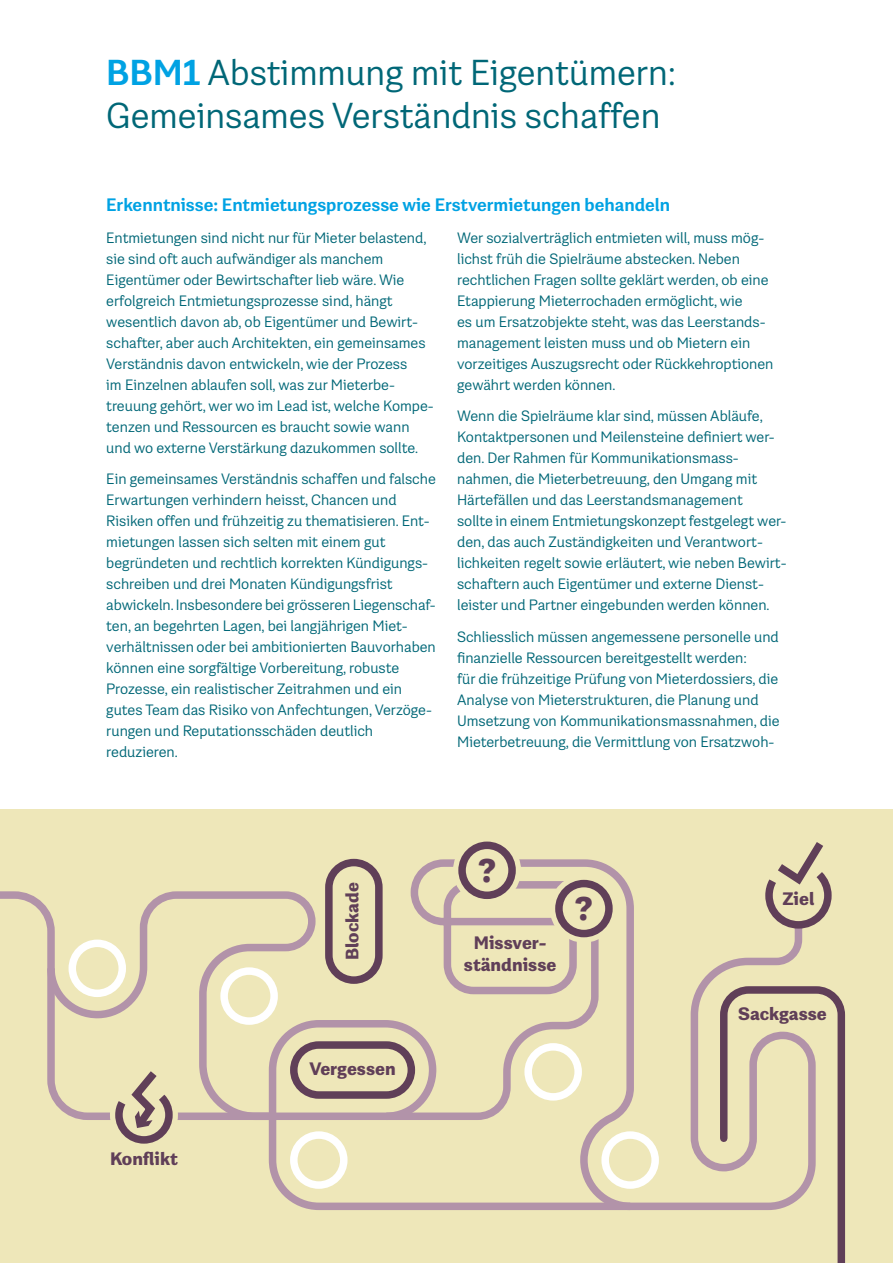
<style>
.page{position:relative;width:893px;height:1263px;background:#fff}
.page>*{position:absolute;margin:0;border:0;box-sizing:border-box;transform-origin:0 0}
.t1{font:36px/43.2px "Grotesco";color:#006777}
.t2{font:900 33px "Grotesco";color:#603f58}
.t3{font:700 18px "Grotesco";color:#00a2e3}
.t4{font:900 18px/22.5px "Grotesco";color:#603f58;text-align:center}
.t5{font:15px/21px "Grotesco";color:#006777}
.s1{font-weight:700;color:#00a2e3}
</style>
<div class="page">
<div style="left:0;top:810px;width:893px;height:453px;background:#eee7b9"></div>
<svg style="left:819px;top:986px;width:27px;height:277px"></svg>
<svg style="left:638px;top:932px;width:181px;height:278px"></svg>
<svg style="left:0;top:858px;width:638px;height:353px"></svg>
<div style="left:453px;top:836px;width:68px;height:68px;border:18px solid #eee7b9;border-radius:50%"></div>
<div style="left:462px;top:845px;width:50px;height:50px;background:#eee7b9;border-radius:50%"></div>
<div style="left:458px;top:841px;width:58px;height:58px;border:8px solid #603f58;border-radius:50%"></div>
<div style="left:550px;top:874px;width:68px;height:68px;border:18px solid #eee7b9;border-radius:50%"></div>
<div style="left:559px;top:883px;width:50px;height:50px;background:#eee7b9;border-radius:50%"></div>
<div style="left:555px;top:880px;width:58px;height:57px;border:8px solid #603f58;border-radius:50%"></div>
<svg style="left:765px;top:842px;width:67px;height:90px"></svg>
<svg style="left:111px;top:1124px;width:65px;height:23px"></svg>
<svg style="left:44px;top:887px;width:275px;height:237px"></svg>
<h1 class="t1" style="left:106px;top:51px;width:571px"><span class="s1">BBM1</span> Abstimmung mit Eigentümern:<br>Gemeinsames Verständnis schaffen</h1>
<p class="t3" style="left:106px;top:194px;width:565px">Erkenntnisse: Entmietungsprozesse wie Erstvermietungen behandeln</p>
<p class="t5" style="left:106px;top:227px;width:329px">Entmietungen sind nicht nur für Mieter belastend, sie sind oft auch aufwändiger als manchem Eigentümer oder Bewirtschafter lieb wäre. Wie erfolgreich Entmietungsprozesse sind, hängt wesentlich davon ab, ob Eigentümer und Bewirt&shy;schafter, aber auch Architekten, ein gemeinsames Verständnis davon entwickeln, wie der Prozess<br>im Einzelnen ablaufen soll, was zur Mieterbe&shy;treuung gehört, wer wo im Lead ist, welche Kompe&shy;tenzen und Ressourcen es braucht sowie wann und wo externe Verstärkung dazukommen sollte.</p>
<p class="t5" style="left:106px;top:468px;width:331px">Ein gemeinsames Verständnis schaffen und falsche Erwartungen verhindern heisst, Chancen und Risiken offen und frühzeitig zu thematisieren. Ent&shy;mietungen lassen sich selten mit einem gut begründeten und rechtlich korrekten Kündigungs&shy;schreiben und drei Monaten Kündigungsfrist abwickeln. Insbesondere bei grösseren Liegenschaf&shy;ten, an begehrten Lagen, bei langjährigen Miet&shy;verhältnissen oder bei ambitionierten Bauvorhaben können eine sorgfältige Vorbereitung, robuste Prozesse, ein realistischer Zeitrahmen und ein gutes Team das Risiko von Anfechtungen, Verzöge&shy;rungen und Reputationsschäden deutlich reduzieren.</p>
<p class="t5" style="left:457px;top:227px;width:318px">Wer sozialverträglich entmieten will, muss mög&shy;lichst früh die Spielräume abstecken. Neben rechtlichen Fragen sollte geklärt werden, ob eine Etappierung Mieterrochaden ermöglicht, wie<br>es um Ersatzobjekte steht, was das Leerstands&shy;management leisten muss und ob Mietern ein vorzeitiges Auszugsrecht oder Rückkehroptionen gewährt werden können.</p>
<p class="t5" style="left:457px;top:405px;width:331px">Wenn die Spielräume klar sind, müssen Abläufe, Kontaktpersonen und Meilensteine definiert wer&shy;den. Der Rahmen für Kommunikationsmass&shy;nahmen, die Mieterbetreuung, den Umgang mit Härtefällen und das Leerstandsmanagement<br>sollte in einem Entmietungskonzept festgelegt wer&shy;den, das auch Zuständigkeiten und Verantwort&shy;lichkeiten regelt sowie erläutert, wie neben Bewirt&shy;schaftern auch Eigentümer und externe Dienst&shy;leister und Partner eingebunden werden können.</p>
<p class="t5" style="left:457px;top:626px;width:324px">Schliesslich müssen angemessene personelle und finanzielle Ressourcen bereitgestellt werden:<br>für die frühzeitige Prüfung von Mieterdossiers, die Analyse von Mieterstrukturen, die Planung und Umsetzung von Kommunikationsmassnahmen, die Mieterbetreuung, die Vermittlung von Ersatzwoh-</p>
<p class="t4" style="left:110px;top:1148px;width:69px">Konflikt</p>
<p class="t4" style="left:341px;top:960px;width:79px;rotate:-90deg">Blockade</p>
<p class="t4" style="left:309px;top:1057px;width:88px">Vergessen</p>
<h2 class="t2" style="left:478px;top:849px;width:20px">?</h2>
<p class="t4" style="left:464px;top:931px;width:94px">Missver&shy;ständnisse</p>
<h2 class="t2" style="left:575px;top:887px;width:20px">?</h2>
<p class="t4" style="left:782px;top:888px;width:33px">Ziel</p>
<p class="t4" style="left:738px;top:1002px;width:90px">Sackgasse</p>
</div>
